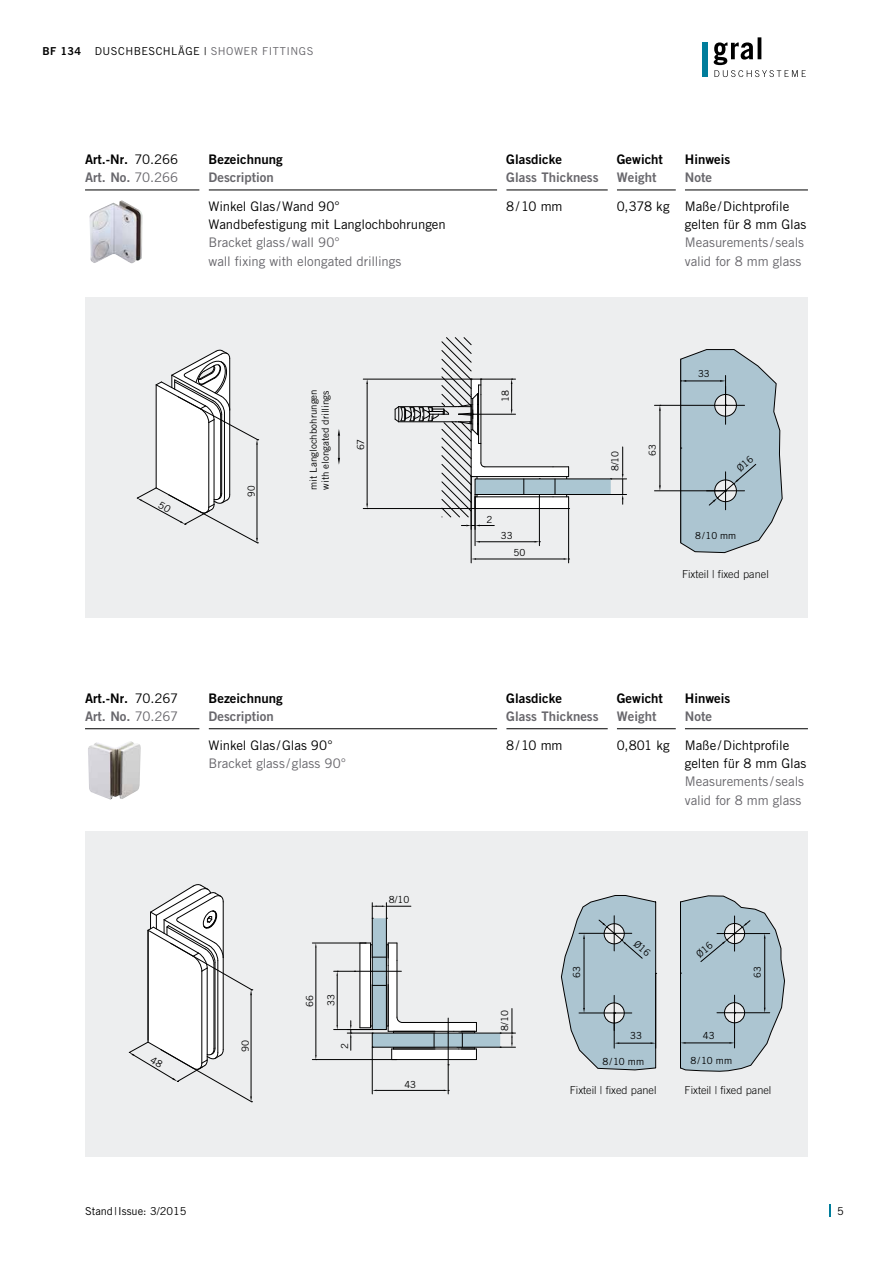
<style>
.page{position:relative;width:893px;height:1263px;background:#fff}
.page>*{position:absolute;margin:0;border:0;box-sizing:border-box;transform-origin:0 0}
.t1{font:13.2px/18.3px "Trade Gothic";letter-spacing:-.01em;color:#000}
.t2{font:13.2px/18.3px "Trade Gothic";letter-spacing:-.005em;color:#68676c}
.t3{font:13.2px/18.3px "Trade Gothic Bold Two";color:#000}
.t4{font:13.2px "Trade Gothic Bold Two";color:#68676c}
.t5{font:300 10.95px "Trade Gothic";color:#000}
.t6{font:10.95px "Trade Gothic";letter-spacing:.04em;color:#000}
.t7{font:10.95px "Trade Gothic";color:#000}
.t8{font:9.75px/12px "Trade Gothic";color:#000}
.t9{font:9.75px "Trade Gothic";color:#000;scale:.94 1}
.t10{font:9.6px "Trade Gothic";color:#000}
.t11{font:9.45px "Trade Gothic";color:#000}
.t12{font:7.65px "Arial";color:#000}
.t13{font:7.05px "Arial";color:#000}
.s1{font-family:"Trade Gothic Bold Two"}
.s2{color:#68676c}
.s3{font-family:"Trade Gothic"}
.s4{font-family:"Trade Gothic";color:#68676c}
.s5{font-family:"Trade Gothic";font-size:9.75px}
</style>
<div class="page">
<svg style="left:829px;top:1204px;width:2px;height:13px"></svg>
<div style="left:702px;top:43px;width:6px;height:34px;background:#007d9b"></div>
<svg style="left:714px;top:37px;width:92px;height:40px"></svg>
<div style="left:85px;top:297px;width:723px;height:320px;background:#edeeef"></div>
<hr style="left:363px;top:379px;width:108px;height:1px;background:#000">
<hr style="left:363px;top:508px;width:112px;height:1px;background:#000">
<hr style="left:367px;top:384px;width:1px;height:120px;background:#000">
<hr style="left:471px;top:477px;width:1px;height:86px;background:#000">
<hr style="left:568px;top:508px;width:1px;height:55px;background:#000">
<hr style="left:476px;top:559px;width:88px;height:1px;background:#000">
<hr style="left:475px;top:497px;width:1px;height:49px;background:#000">
<hr style="left:539px;top:479px;width:1px;height:67px;background:#000">
<hr style="left:480px;top:541px;width:54px;height:1px;background:#000">
<svg style="left:338px;top:429px;width:2px;height:36px"></svg>
<svg style="left:461px;top:525px;width:33px;height:1px"></svg>
<svg style="left:564px;top:558px;width:6px;height:2px"></svg>
<svg style="left:611px;top:447px;width:16px;height:57px"></svg>
<div style="left:475px;top:479px;width:136px;height:16px;background:#abc6d2;border:1px solid #000"></div>
<svg style="left:395px;top:337px;width:175px;height:180px"></svg>
<hr style="left:654px;top:490px;width:72px;height:1px;background:#000">
<hr style="left:654px;top:405px;width:72px;height:1px;background:#000">
<hr style="left:660px;top:411px;width:1px;height:74px;background:#000">
<svg style="left:659px;top:485px;width:2px;height:6px"></svg>
<hr style="left:85px;top:190px;width:115px;height:1px;background:#000">
<hr style="left:209px;top:190px;width:288px;height:1px;background:#000">
<hr style="left:506px;top:190px;width:102px;height:1px;background:#000">
<hr style="left:617px;top:190px;width:59px;height:1px;background:#000">
<hr style="left:685px;top:190px;width:123px;height:1px;background:#000">
<img style="left:89px;top:200px;width:54px;height:64px">
<div style="left:85px;top:831px;width:722px;height:326px;background:#edeeef"></div>
<div style="left:372px;top:1033px;width:128px;height:14px;background:#abc6d2"></div>
<div style="left:372px;top:918px;width:15px;height:112px;background:#abc6d2;border:1px solid #000"></div>
<hr style="left:312px;top:943px;width:53px;height:1px;background:#000">
<hr style="left:312px;top:1059px;width:84px;height:1px;background:#000">
<hr style="left:316px;top:947px;width:1px;height:108px;background:#000">
<svg style="left:334px;top:943px;width:143px;height:151px"></svg>
<svg style="left:372px;top:903px;width:39px;height:16px"></svg>
<svg style="left:500px;top:1008px;width:15px;height:40px"></svg>
<hr style="left:85px;top:728px;width:115px;height:1px;background:#000">
<hr style="left:209px;top:728px;width:288px;height:1px;background:#000">
<hr style="left:506px;top:728px;width:102px;height:1px;background:#000">
<hr style="left:617px;top:728px;width:59px;height:1px;background:#000">
<hr style="left:685px;top:728px;width:123px;height:1px;background:#000">
<img style="left:88px;top:741px;width:53px;height:59px">
<svg style="left:137px;top:349px;width:122px;height:194px"></svg>
<svg style="left:680px;top:349px;width:103px;height:204px;background:#adc1cb"></svg>
<svg style="left:129px;top:884px;width:124px;height:218px"></svg>
<svg style="left:680px;top:895px;width:105px;height:177px"></svg>
<svg style="left:561px;top:895px;width:96px;height:175px"></svg>
<p class="t6" style="left:43px;top:45px;width:272px"><span class="s1">BF 134</span> DUSCHBESCHLÄGE | <span class="s2">SHOWER FITTINGS</span></p>
<p class="t3" style="left:85px;top:150px;width:95px">Art.-Nr. <span class="s3">70.266<br></span><span class="s2">Art. No.</span> <span class="s4">70.266</span></p>
<p class="t3" style="left:209px;top:150px;width:76px">Bezeichnung</p>
<p class="t4" style="left:209px;top:169px;width:67px">Description</p>
<p class="t1" style="left:209px;top:197px;width:239px">Winkel Glas /Wand 90°<br>Wandbefestigung mit Langlochbohrungen</p>
<p class="t2" style="left:209px;top:233px;width:194px">Bracket glass /wall 90°<br>wall fixing with elongated drillings</p>
<p class="t9" style="left:245px;top:497px;width:13px;rotate:-90deg">90</p>
<p class="t8" style="left:307px;top:490px;width:102px;rotate:-90deg">mit Langlochbohrungen with elongated drillings</p>
<p class="t8" style="left:355px;top:450px;width:13px;rotate:-90deg">67</p>
<p class="t3" style="left:506px;top:150px;width:57px">Glasdicke</p>
<p class="t4" style="left:506px;top:169px;width:94px">Glass Thickness</p>
<p class="t3" style="left:617px;top:150px;width:48px">Gewicht</p>
<p class="t4" style="left:617px;top:169px;width:41px">Weight</p>
<p class="t3" style="left:685px;top:150px;width:47px">Hinweis</p>
<p class="t4" style="left:685px;top:169px;width:29px">Note</p>
<p class="t1" style="left:506px;top:197px;width:58px">8/10 mm</p>
<p class="t1" style="left:685px;top:197px;width:123px;text-indent:-68px">0,378 kg Maße/Dichtprofile gelten für 8 mm Glas</p>
<p class="t2" style="left:685px;top:233px;width:121px">Measurements / seals valid for 8 mm glass</p>
<p class="t8" style="left:499px;top:402px;width:13px;rotate:-90deg">18</p>
<p class="t8" style="left:486px;top:513px;width:7px">2</p>
<p class="t8" style="left:501px;top:529px;width:13px">33</p>
<p class="t8" style="left:513px;top:546px;width:13px">50</p>
<p class="t8" style="left:609px;top:471px;width:22px;rotate:-90deg">8/10</p>
<p class="t10" style="left:647px;top:456px;width:13px;rotate:-90deg">63</p>
<p class="t10" style="left:698px;top:368px;width:13px">33</p>
<p class="t10" style="left:695px;top:530px;width:43px">8/10 mm</p>
<p class="t12" style="left:708px;top:534px;width:36px">8 / 10 mm</p>
<p class="t5" style="left:682px;top:568px;width:88px">Fixteil | fixed panel</p>
<p class="t3" style="left:85px;top:689px;width:95px">Art.-Nr. <span class="s3">70.267<br></span><span class="s2">Art. No.</span> <span class="s4">70.267</span></p>
<p class="t3" style="left:209px;top:689px;width:76px">Bezeichnung</p>
<p class="t4" style="left:209px;top:708px;width:67px">Description</p>
<p class="t1" style="left:209px;top:736px;width:126px">Winkel Glas /Glas 90°</p>
<p class="t2" style="left:209px;top:754px;width:139px">Bracket glass /glass 90°</p>
<p class="t8" style="left:239px;top:1051px;width:13px;rotate:-90deg">90</p>
<p class="t8" style="left:304px;top:1007px;width:13px;rotate:-90deg">66</p>
<p class="t8" style="left:325px;top:1006px;width:13px;rotate:-90deg">33</p>
<p class="t8" style="left:339px;top:1049px;width:7px;rotate:-90deg">2</p>
<p class="t8" style="left:389px;top:893px;width:22px">8/10</p>
<p class="t8" style="left:404px;top:1078px;width:13px">43</p>
<p class="t3" style="left:506px;top:689px;width:57px">Glasdicke</p>
<p class="t4" style="left:506px;top:708px;width:94px">Glass Thickness</p>
<p class="t3" style="left:617px;top:689px;width:48px">Gewicht</p>
<p class="t4" style="left:617px;top:708px;width:41px">Weight</p>
<p class="t3" style="left:685px;top:689px;width:47px">Hinweis</p>
<p class="t4" style="left:685px;top:708px;width:29px">Note</p>
<p class="t1" style="left:506px;top:736px;width:58px">8/10 mm</p>
<p class="t1" style="left:685px;top:736px;width:123px;text-indent:-68px">0,801 kg Maße/Dichtprofile gelten für 8 mm Glas</p>
<p class="t2" style="left:685px;top:772px;width:121px">Measurements / seals valid for 8 mm glass</p>
<p class="t8" style="left:499px;top:1031px;width:22px;rotate:-90deg">8/10</p>
<p class="t8" style="left:571px;top:978px;width:13px;rotate:-90deg">63</p>
<p class="t11" style="left:752px;top:978px;width:13px;rotate:-90deg">63</p>
<p class="t8" style="left:630px;top:1030px;width:13px">33</p>
<p class="t8" style="left:703px;top:1029px;width:13px">43</p>
<p class="t13" style="left:620px;top:1057px;width:33px">8 / 10 mm</p>
<p class="t13" style="left:690px;top:1057px;width:34px"><span class="s5">8</span>8 / 10 mm</p>
<p class="t8" style="left:698px;top:1055px;width:36px">/10 mm</p>
<p class="t8" style="left:602px;top:1055px;width:43px">8/10 mm</p>
<p class="t5" style="left:570px;top:1083px;width:88px">Fixteil | fixed panel</p>
<p class="t5" style="left:685px;top:1083px;width:88px">Fixteil | fixed panel</p>
<p class="t7" style="left:85px;top:1204px;width:103px">Stand|Issue: 3/2015</p>
<p class="t6" style="left:837px;top:1204px;width:8px">5</p>
</div>
